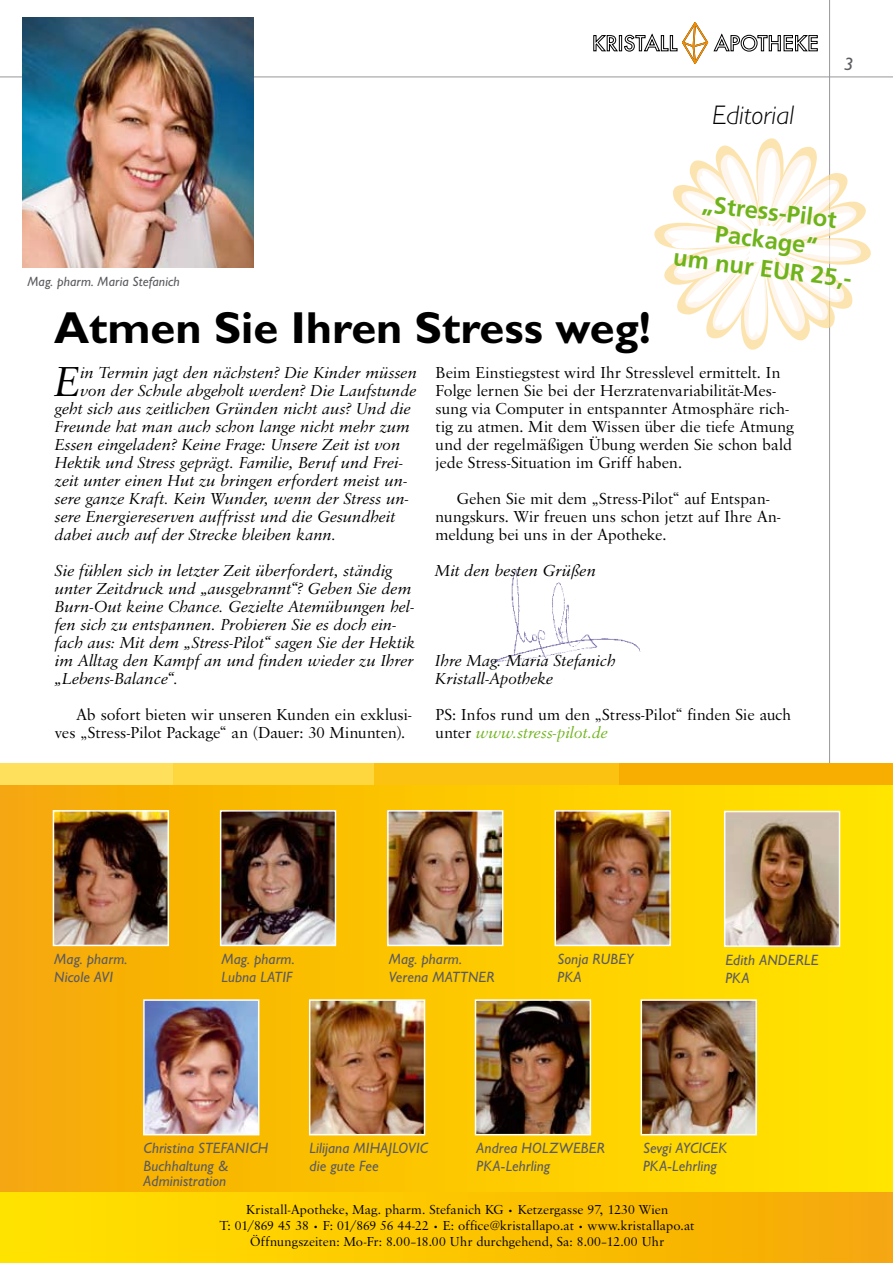
<style>
.page{position:relative;width:893px;height:1263px;background:#fff}
.page>*{position:absolute;margin:0;border:0;box-sizing:border-box;transform-origin:0 0}
.t1{font:700 45px "Gill Sans";color:#000}
.t2{font:italic 43.35px "Savoy";color:#000}
.t3{font:italic 300 27px "Gill Sans";color:#000}
.t4{font:700 23.7px/28.5px "Frutiger";color:#6fb31b;text-align:center}
.t5{font:italic 18px "Gill Sans";color:#5c5b60}
.t6{font:italic 16.5px/18px "Savoy";letter-spacing:.01em;color:#000}
.t7{font:16.5px/18px "Savoy";letter-spacing:.005em;color:#000}
.t8{font:italic 15px/18px "Gill Sans";letter-spacing:.01em;color:#5c5b60}
.t9{font:13.5px/16.2px "Savoy";letter-spacing:.015em;color:#000;text-align:center}
.t10{font:italic 13.5px "Gill Sans";letter-spacing:.01em;color:#5c5b60}
.s1{font-style:italic;color:#6fb31b}
.s2{font-size:9px}
</style>
<div class="page">
<hr style="left:829px;top:0;width:1px;height:1189px;background:#97979b">
<img style="left:492px;top:569px;width:149px;height:94px">
<hr style="left:0;top:77px;width:893px;height:1px;background:#97979b">
<div style="left:0;top:778px;width:893px;height:421px;background:linear-gradient(to right,#f6a907,#ffe600)"></div>
<img style="left:22px;top:17px;width:231px;height:251px">
<div style="left:0;top:763px;width:225px;height:21px;background:#ffe05c"></div>
<div style="left:173px;top:763px;width:229px;height:21px;background:#fed63e"></div>
<div style="left:374px;top:763px;width:260px;height:21px;background:#fbc211"></div>
<div style="left:619px;top:763px;width:274px;height:21px;background:#f7ae00"></div>
<div style="left:0;top:1193px;width:893px;height:70px;background:linear-gradient(to right,#ffe400,#f6a707)"></div>
<img style="left:56px;top:813px;width:110px;height:130px">
<div style="left:53px;top:810px;width:116px;height:136px;border:2px solid #fff"></div>
<img style="left:223px;top:813px;width:110px;height:130px">
<div style="left:220px;top:810px;width:116px;height:136px;border:2px solid #fff"></div>
<img style="left:390px;top:813px;width:110px;height:130px">
<div style="left:387px;top:810px;width:116px;height:136px;border:2px solid #fff"></div>
<img style="left:558px;top:813px;width:110px;height:130px">
<div style="left:555px;top:810px;width:116px;height:136px;border:2px solid #fff"></div>
<img style="left:727px;top:814px;width:110px;height:130px">
<div style="left:724px;top:811px;width:116px;height:136px;border:2px solid #fff"></div>
<img style="left:146px;top:1002px;width:110px;height:130px">
<div style="left:143px;top:999px;width:116px;height:136px;border:2px solid #fff"></div>
<img style="left:312px;top:1002px;width:110px;height:130px">
<div style="left:309px;top:999px;width:116px;height:136px;border:2px solid #fff"></div>
<img style="left:478px;top:1002px;width:110px;height:130px">
<div style="left:475px;top:999px;width:116px;height:136px;border:2px solid #fff"></div>
<img style="left:644px;top:1002px;width:110px;height:130px">
<div style="left:641px;top:999px;width:116px;height:136px;border:2px solid #fff"></div>
<svg style="left:594px;top:35px;width:24px;height:16px"></svg>
<div style="left:619px;top:35px;width:3px;height:16px;background:#fff;border:1px solid #000"></div>
<svg style="left:624px;top:22px;width:193px;height:42px"></svg>
<svg style="left:654px;top:138px;width:217px;height:212px"></svg>
<h3 class="t3" style="left:712px;top:100px;width:83px">Editorial</h3>
<p class="t5" style="left:844px;top:53px;width:11px">3</p>
<p class="t10" style="left:27px;top:274px;width:154px">Mag. pharm. Maria Stefanich</p>
<h1 class="t1" style="left:54px;top:301px;width:599px">Atmen Sie Ihren Stress weg!</h1>
<h3 class="t4" style="left:682px;top:186px;width:181px;rotate:7deg">„Stress-Pilot<br>Package“<br>um nur EUR 25,-</h3>
<h2 class="t2" style="left:55px;top:357px;width:27px">E</h2>
<p class="t6" style="left:80px;top:364px;width:338px">in Termin jagt den nächsten? Die Kinder müssen</p>
<p class="t6" style="left:80px;top:382px;width:338px">von der Schule abgeholt werden? Die Laufstunde</p>
<p class="t6" style="left:55px;top:400px;width:357px">geht sich aus zeitlichen Gründen nicht aus? Und die</p>
<p class="t6" style="left:55px;top:418px;width:356px">Freunde hat man auch schon lange nicht mehr zum</p>
<p class="t6" style="left:55px;top:436px;width:347px">Essen eingeladen? Keine Frage: Unsere Zeit ist von</p>
<p class="t6" style="left:55px;top:454px;width:350px">Hektik und Stress geprägt. Familie, Beruf und Frei-</p>
<p class="t6" style="left:55px;top:472px;width:354px">zeit unter einen Hut zu bringen erfordert meist un-</p>
<p class="t6" style="left:55px;top:490px;width:355px">sere ganze Kraft. Kein Wunder, wenn der Stress un-</p>
<p class="t6" style="left:55px;top:508px;width:342px">sere Energiereserven auffrisst und die Gesundheit</p>
<p class="t6" style="left:55px;top:526px;width:283px">dabei auch auf der Strecke bleiben kann.</p>
<p class="t6" style="left:55px;top:562px;width:361px">Sie fühlen sich in letzter Zeit überfordert, ständig unter Zeitdruck und „ausgebrannt“? Geben Sie dem Burn-Out keine Chance. Gezielte Atemübungen hel&shy;fen sich zu entspannen. Probieren Sie es doch ein&shy;fach aus: Mit dem „Stress-Pilot“ sagen Sie der Hektik im Alltag den Kampf an und finden wieder zu Ihrer „Lebens-Balance“.</p>
<p class="t7" style="left:55px;top:706px;width:358px;text-indent:21px">Ab sofort bieten wir unseren Kunden ein exklusi&shy;ves „Stress-Pilot Package“ an (Dauer: 30 Minunten).</p>
<p class="t7" style="left:436px;top:364px;width:360px">Beim Einstiegstest wird Ihr Stresslevel ermittelt. In Folge lernen Sie bei der Herzratenvariabilität-Mes&shy;sung via Computer in entspannter Atmosphäre rich&shy;tig zu atmen. Mit dem Wissen über die tiefe Atmung und der regelmäßigen Übung werden Sie schon bald jede Stress-Situation im Griff haben.</p>
<p class="t7" style="left:436px;top:490px;width:346px;text-indent:21px">Gehen Sie mit dem „Stress-Pilot“ auf Entspan&shy;nungskurs. Wir freuen uns schon jetzt auf Ihre An&shy;meldung bei uns in der Apotheke.</p>
<p class="t6" style="left:436px;top:562px;width:162px">Mit den besten Grüßen</p>
<p class="t6" style="left:436px;top:652px;width:182px">Ihre Mag. Maria Stefanich<br>Kristall-Apotheke</p>
<p class="t7" style="left:436px;top:706px;width:357px">PS: Infos rund um den „Stress-Pilot“ finden Sie auch unter <span class="s1">www.stress-pilot.de</span></p>
<p class="t8" style="left:54px;top:950px;width:75px">Mag. pharm.<br>Nicole AVI</p>
<p class="t8" style="left:221px;top:950px;width:75px">Mag. pharm.<br>Lubna LATIF</p>
<p class="t8" style="left:389px;top:950px;width:107px">Mag. pharm.<br>Verena MATTNER</p>
<p class="t8" style="left:558px;top:950px;width:77px">Sonja RUBEY<br>PKA</p>
<p class="t8" style="left:725px;top:950px;width:95px">Edith ANDERLE<br>PKA</p>
<p class="t8" style="left:144px;top:1139px;width:126px">Christina STEFANICH<br>Buchhaltung &amp;</p>
<p class="t8" style="left:144px;top:1172px;width:84px">Administration</p>
<p class="t8" style="left:310px;top:1139px;width:120px">Lilijana MIHAJLOVIC die gute Fee</p>
<p class="t8" style="left:477px;top:1139px;width:130px">Andrea HOLZWEBER<br>PKA-Lehrling</p>
<p class="t8" style="left:643px;top:1139px;width:85px">Sevgi AYCICEK<br>PKA-Lehrling</p>
<p class="t9" style="left:220px;top:1201px;width:476px">Kristall-Apotheke, Mag. pharm. Stefanich KG <span class="s2">•</span> Ketzergasse 97, 1230 Wien<br>T: 01/869 45 38 <span class="s2">•</span> F: 01/869 56 44-22 <span class="s2">•</span> E: office@kristallapo.at <span class="s2">•</span> www.kristallapo.at<br>Öffnungszeiten: Mo-Fr: 8.00–18.00 Uhr durchgehend, Sa: 8.00–12.00 Uhr</p>
</div>
